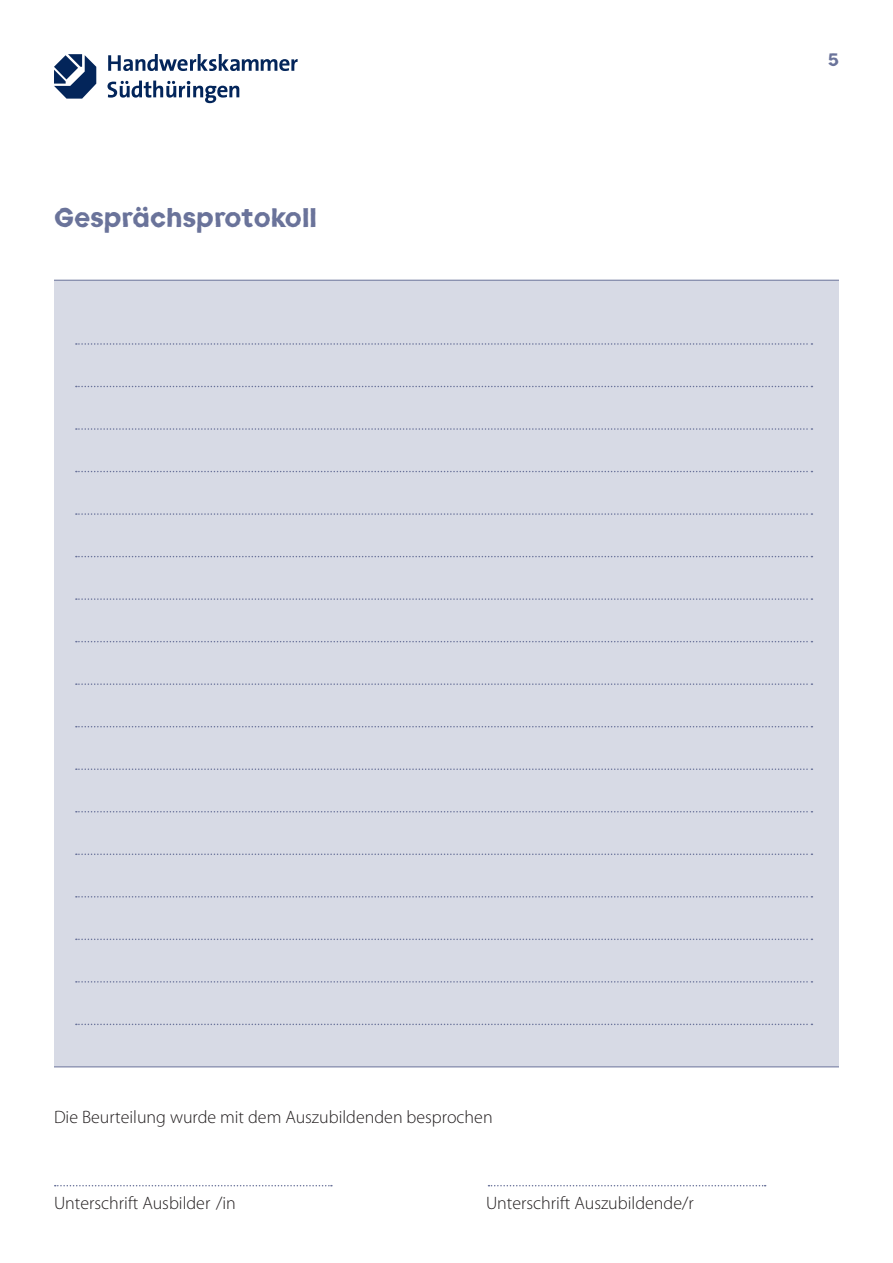
<style>
.page{position:relative;width:893px;height:1263px;background:#fff}
.page>*{position:absolute;margin:0;border:0;box-sizing:border-box;transform-origin:0 0}
.t1{font:700 24px "Das Handwerk";color:#6a739a}
.t2{font:300 18px "Myriad Pro";color:#231f20}
.t3{font:700 16.5px "Das Handwerk";color:#6a739a}
.t4{font:12.75px "Bundes Sans Cond";letter-spacing:.055em;color:#231f20}
</style>
<div class="page">
<svg style="left:108px;top:54px;width:190px;height:17px"></svg>
<svg style="left:107px;top:81px;width:132px;height:22px"></svg>
<svg style="left:54px;top:54px;width:42px;height:45px"></svg>
<div style="left:54px;top:280px;width:785px;height:786px;background:#d7dae5"></div>
<hr style="left:54px;top:280px;width:785px;height:1px;background:#6a739a">
<svg style="left:76px;top:343px;width:736px;height:2px"></svg>
<svg style="left:76px;top:386px;width:736px;height:1px"></svg>
<svg style="left:76px;top:428px;width:736px;height:2px"></svg>
<svg style="left:76px;top:471px;width:736px;height:1px"></svg>
<svg style="left:76px;top:513px;width:736px;height:2px"></svg>
<svg style="left:76px;top:556px;width:736px;height:1px"></svg>
<svg style="left:76px;top:598px;width:736px;height:2px"></svg>
<svg style="left:76px;top:641px;width:736px;height:1px"></svg>
<svg style="left:76px;top:683px;width:736px;height:2px"></svg>
<svg style="left:76px;top:726px;width:736px;height:1px"></svg>
<hr style="left:54px;top:1066px;width:785px;height:1px;background:#6a739a">
<svg style="left:76px;top:768px;width:736px;height:130px"></svg>
<svg style="left:76px;top:938px;width:736px;height:2px"></svg>
<svg style="left:76px;top:981px;width:736px;height:87px"></svg>
<svg style="left:54px;top:1185px;width:278px;height:2px"></svg>
<svg style="left:488px;top:1185px;width:278px;height:1px"></svg>
<h1 class="t1" style="left:54px;top:203px;width:264px">Gesprächsprotokoll</h1>
<p class="t3" style="left:828px;top:49px;width:12px">5</p>
<p class="t2" style="left:54px;top:1106px;width:440px">Die Beurteilung wurde mit dem Auszubildenden besprochen</p>
<p class="t2" style="left:54px;top:1192px;width:183px">Unterschrift Ausbilder /in</p>
<p class="t2" style="left:486px;top:1192px;width:209px">Unterschrift Auszubildende/r</p>
<p class="t4" style="left:68px;top:1195px;width:110px">Willkommenslotsen</p>
</div>
